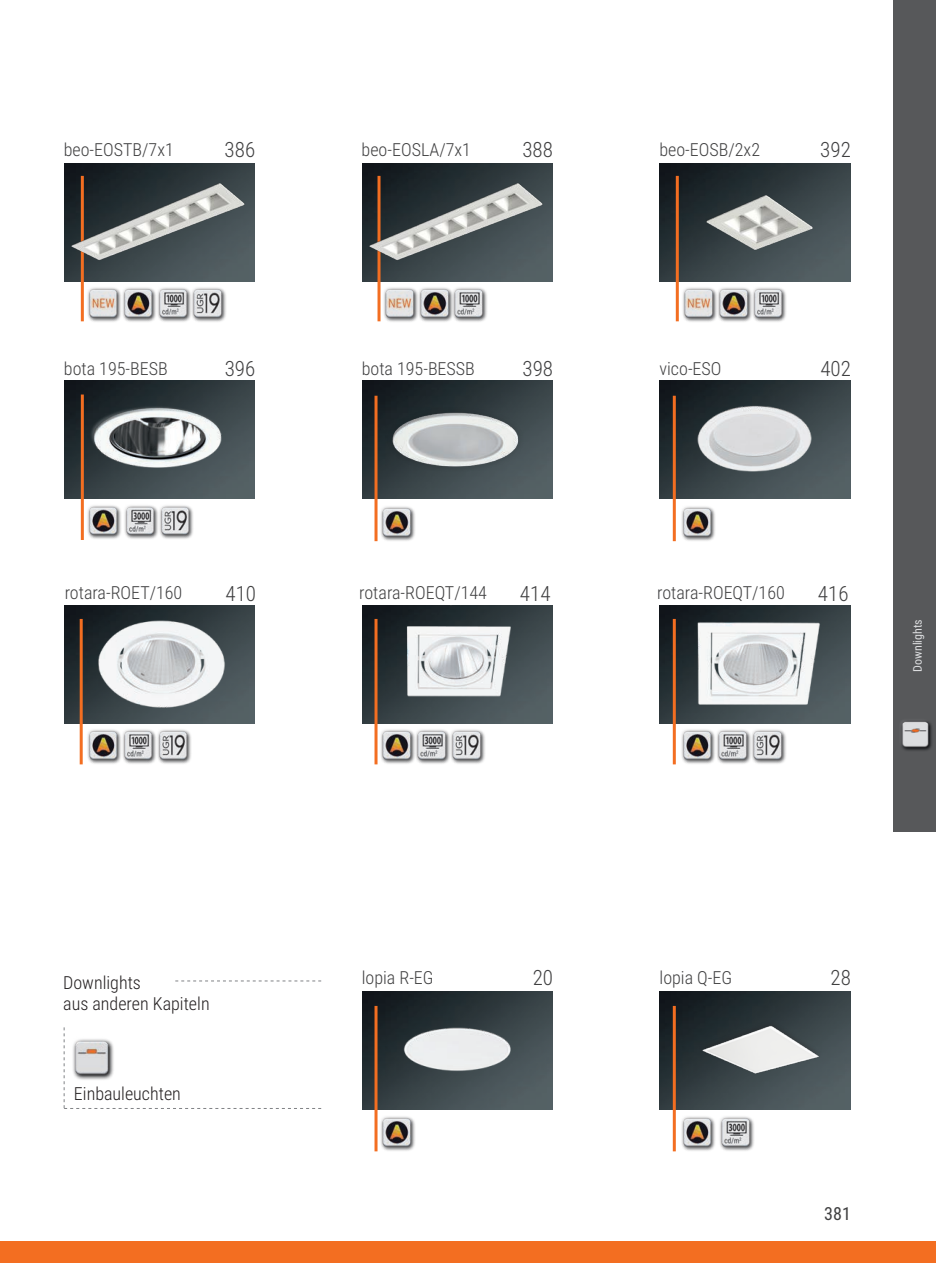
<style>
.page{position:relative;width:936px;height:1263px;background:#fff}
.page>*{position:absolute;margin:0;border:0;box-sizing:border-box;transform-origin:0 0}
.t1{font:300 21px "Roboto Condensed";color:#3f3f40}
.t2{font:300 18px "Roboto Condensed";color:#3f3f40}
.t3{font:300 18px/21.6px "Roboto Condensed";color:#231f20}
.t4{font:18px "Roboto Condensed";color:#3f3f40}
.t5{font:12px "Roboto Condensed";color:#dcdddf}
</style>
<div class="page">
<img style="left:362px;top:606px;width:190px;height:118px">
<img style="left:660px;top:606px;width:190px;height:118px">
<img style="left:64px;top:714px;width:191px;height:10px">
<img style="left:362px;top:381px;width:190px;height:118px">
<img style="left:660px;top:381px;width:190px;height:118px">
<img style="left:64px;top:381px;width:191px;height:118px">
<img style="left:362px;top:164px;width:190px;height:118px">
<img style="left:660px;top:164px;width:190px;height:118px">
<img style="left:64px;top:164px;width:191px;height:118px">
<img style="left:362px;top:991px;width:190px;height:118px">
<img style="left:660px;top:991px;width:190px;height:118px">
<svg style="left:64px;top:1027px;width:257px;height:82px"></svg>
<svg style="left:175px;top:980px;width:146px;height:1px"></svg>
<div style="left:893px;top:0;width:42px;height:831px;background:#57585a"></div>
<div style="left:0;top:1242px;width:935px;height:21px;background:#f36e21"></div>
<img style="left:902px;top:721px;width:30px;height:30px">
<hr style="left:81px;top:394px;width:3px;height:146px;background:#f36e21">
<hr style="left:80px;top:619px;width:3px;height:145px;background:#f36e21">
<hr style="left:374px;top:619px;width:3px;height:145px;background:#f36e21">
<hr style="left:672px;top:619px;width:3px;height:145px;background:#f36e21">
<img style="left:672px;top:384px;width:179px;height:107px">
<img style="left:72px;top:384px;width:170px;height:105px">
<img style="left:376px;top:384px;width:177px;height:96px">
<img style="left:668px;top:605px;width:179px;height:116px">
<img style="left:365px;top:605px;width:175px;height:114px">
<img style="left:64px;top:605px;width:191px;height:109px">
<img style="left:362px;top:996px;width:191px;height:107px">
<img style="left:695px;top:1014px;width:135px;height:67px">
<hr style="left:81px;top:176px;width:3px;height:145px;background:#f36e21">
<hr style="left:377px;top:176px;width:3px;height:145px;background:#f36e21">
<hr style="left:675px;top:176px;width:3px;height:145px;background:#f36e21">
<img style="left:695px;top:183px;width:125px;height:76px">
<img style="left:65px;top:172px;width:190px;height:107px">
<img style="left:363px;top:172px;width:190px;height:107px">
<img style="left:82px;top:281px;width:35px;height:41px">
<img style="left:378px;top:281px;width:35px;height:41px">
<img style="left:677px;top:281px;width:35px;height:41px">
<img style="left:83px;top:498px;width:36px;height:42px">
<img style="left:162px;top:498px;width:34px;height:41px">
<img style="left:82px;top:723px;width:35px;height:42px">
<img style="left:160px;top:723px;width:35px;height:41px">
<img style="left:376px;top:723px;width:35px;height:42px">
<img style="left:453px;top:723px;width:35px;height:41px">
<img style="left:676px;top:723px;width:35px;height:41px">
<img style="left:754px;top:723px;width:35px;height:41px">
<img style="left:159px;top:281px;width:28px;height:41px">
<img style="left:187px;top:281px;width:42px;height:41px">
<img style="left:456px;top:281px;width:34px;height:41px">
<img style="left:755px;top:281px;width:34px;height:41px">
<img style="left:117px;top:281px;width:42px;height:41px">
<img style="left:413px;top:281px;width:43px;height:41px">
<img style="left:712px;top:281px;width:43px;height:41px">
<hr style="left:374px;top:1006px;width:3px;height:145px;background:#f36e21">
<hr style="left:672px;top:1006px;width:3px;height:145px;background:#f36e21">
<img style="left:376px;top:1110px;width:39px;height:42px">
<img style="left:681px;top:1116px;width:33px;height:35px">
<img style="left:119px;top:498px;width:43px;height:41px">
<hr style="left:374px;top:396px;width:3px;height:145px;background:#f36e21">
<hr style="left:672px;top:396px;width:3px;height:145px;background:#f36e21">
<img style="left:376px;top:500px;width:39px;height:42px">
<img style="left:681px;top:506px;width:34px;height:35px">
<img style="left:117px;top:723px;width:43px;height:41px">
<img style="left:411px;top:723px;width:42px;height:41px">
<img style="left:711px;top:723px;width:43px;height:41px">
<img style="left:714px;top:1116px;width:40px;height:35px">
<p class="t2" style="left:64px;top:137px;width:111px">beo-EOSTB/7x1</p>
<p class="t1" style="left:224px;top:135px;width:32px">386</p>
<p class="t2" style="left:361px;top:137px;width:111px">beo-EOSLA/7x1</p>
<p class="t1" style="left:522px;top:135px;width:32px">388</p>
<p class="t2" style="left:659px;top:137px;width:102px">beo-EOSB/2x2</p>
<p class="t1" style="left:820px;top:135px;width:32px">392</p>
<p class="t2" style="left:64px;top:356px;width:105px">bota 195-BESB</p>
<p class="t1" style="left:225px;top:354px;width:32px">396</p>
<p class="t2" style="left:362px;top:356px;width:115px">bota 195-BESSB</p>
<p class="t1" style="left:522px;top:354px;width:32px">398</p>
<p class="t2" style="left:659px;top:356px;width:63px">vico-ESO</p>
<p class="t1" style="left:820px;top:354px;width:32px">402</p>
<p class="t2" style="left:65px;top:580px;width:119px">rotara-ROET/160</p>
<p class="t1" style="left:225px;top:578px;width:32px">410</p>
<p class="t2" style="left:359px;top:580px;width:129px">rotara-ROEQT/144</p>
<p class="t1" style="left:520px;top:578px;width:32px">414</p>
<p class="t2" style="left:657px;top:580px;width:129px">rotara-ROEQT/160</p>
<p class="t1" style="left:817px;top:578px;width:32px">416</p>
<p class="t5" style="left:909px;top:672px;width:54px;rotate:-90deg">Downlights</p>
<p class="t3" style="left:63px;top:971px;width:148px">Downlights<br>aus anderen Kapiteln</p>
<p class="t3" style="left:74px;top:1082px;width:108px">Einbauleuchten</p>
<p class="t2" style="left:362px;top:965px;width:73px">lopia R-EG</p>
<p class="t1" style="left:532px;top:963px;width:22px">20</p>
<p class="t2" style="left:659px;top:965px;width:74px">lopia Q-EG</p>
<p class="t1" style="left:830px;top:963px;width:22px">28</p>
<p class="t4" style="left:824px;top:1201px;width:28px">381</p>
</div>
